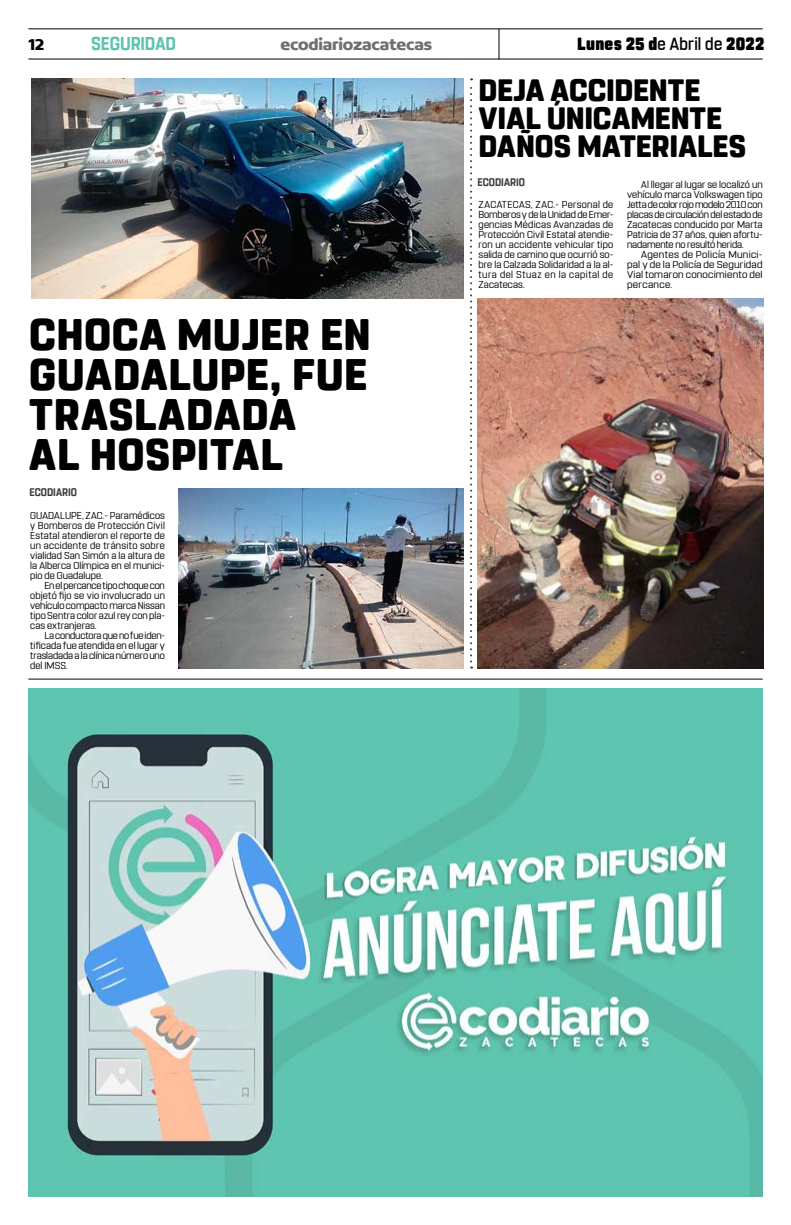
<style>
.page{position:relative;width:791px;height:1225px;background:#fff}
.page>*{position:absolute;margin:0;border:0;box-sizing:border-box;transform-origin:0 0}
.t1{font:800 44px/40px "Rohn Rounded";letter-spacing:.01em;color:#000}
.t2{font:800 30.8px/28px "Rohn Rounded";letter-spacing:-.005em;color:#000}
.t3{font:700 18.6px "Rohn Rounded";letter-spacing:-.01em;color:#5ec4af;scale:.91 1}
.t4{font:900 17.6px "Rohn Rounded";letter-spacing:.015em;color:#000;scale:.91 1}
.t5{font:700 16.9px "Concord";letter-spacing:-.01em;color:#706f6f}
.t6{font:700 16.9px "Concord";color:#000}
.t7{font:700 11px "Rohn Rounded";letter-spacing:.005em;color:#3d3d3d;scale:.91 1}
.t8{font:10px/10px "Rohn Rounded";letter-spacing:.005em;color:#000;text-align:justify}
.t9{font:10px/10px "Rohn Rounded";letter-spacing:.005em;color:#000;text-align:justify;scale:1.05 1}
.s1{font-weight:500}
</style>
<div class="page">
<hr style="left:28px;top:28px;width:735px;height:1px;background:#000">
<hr style="left:28px;top:59px;width:735px;height:1px;background:#000">
<hr style="left:498px;top:29px;width:1px;height:31px;background:#000">
<svg style="left:470px;top:78px;width:2px;height:590px"></svg>
<img style="left:28px;top:688px;width:735px;height:508px">
<hr style="left:28px;top:678px;width:735px;height:1px;background:#000">
<img style="left:178px;top:488px;width:285px;height:180px">
<img style="left:31px;top:79px;width:432px;height:219px">
<img style="left:477px;top:298px;width:286px;height:370px">
<h3 class="t6" style="left:28px;top:34px;width:18px">12</h3>
<h3 class="t3" style="left:91px;top:32px;width:95px">SEGURIDAD</h3>
<h3 class="t5" style="left:280px;top:34px;width:153px">ecodiariozacatecas</h3>
<h3 class="t4" style="left:577px;top:33px;width:207px">Lunes 25 d<span class="s1">e Abril de</span> 2022</h3>
<h2 class="t2" style="left:478px;top:76px;width:269px">DEJA ACCIDENTE<br>VIAL ÚNICAMENTE<br>DAÑOS MATERIALES</h2>
<h1 class="t1" style="left:29px;top:315px;width:343px">CHOCA MUJER EN<br>GUADALUPE, FUE<br>TRASLADADA<br>AL HOSPITAL</h1>
<p class="t7" style="left:29px;top:486px;width:54px">ECODIARIO</p>
<p class="t8" style="left:30px;top:510px;width:136px">GUADALUPE, ZAC.- Paramédicos y Bomberos de Protección Civil Estatal atendieron el reporte de un accidente de tránsito sobre vialidad San Simón a la altura de la Alberca Olímpica en el munici&shy;pio de Guadalupe.</p>
<p class="t8" style="left:30px;top:580px;width:136px;text-indent:14px">En el percance tipo choque con objetó fijo se vio involucrado un vehículo compacto marca Nissan tipo Sentra color azul rey con pla&shy;cas extranjeras.</p>
<p class="t8" style="left:30px;top:630px;width:136px;text-indent:14px">La conductora que no fue iden&shy;tificada fue atendida en el lugar y trasladada a la clínica número uno del IMSS.</p>
<p class="t7" style="left:477px;top:176px;width:54px">ECODIARIO</p>
<p class="t8" style="left:627px;top:180px;width:137px;text-indent:14px">Al llegar al lugar se localizó un vehículo marca Volkswagen tipo Jetta de color rojo modelo 2010 con placas de circulación del estado de Zacatecas conducido por Marta Patricia de 37 años, quien afortu&shy;nadamente no resultó herida.</p>
<p class="t9" style="left:627px;top:250px;width:131px;text-indent:14px">Agentes de Policía Munici&shy;pal y de la Policía de Seguridad Vial tomaron conocimiento del percance.</p>
<p class="t8" style="left:478px;top:200px;width:136px">ZACATECAS, ZAC.- Personal de Bomberos y de la Unidad de Emer&shy;gencias Médicas Avanzadas de Protección Civil Estatal atendie&shy;ron un accidente vehicular tipo salida de camino que ocurrió so&shy;bre la Calzada Solidaridad a la al&shy;tura del Stuaz en la capital de Zacatecas.</p>
</div>
